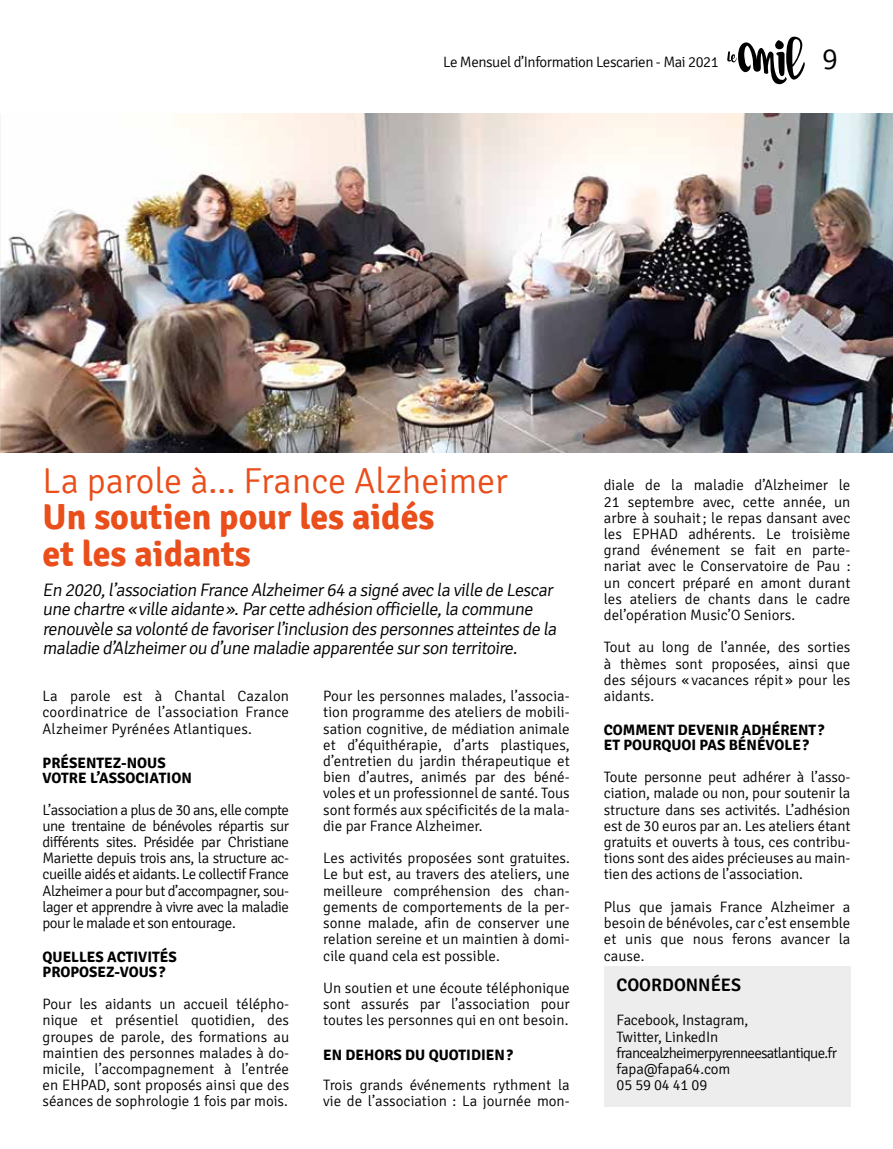
<style>
.page{position:relative;width:893px;height:1149px;background:#fff}
.page>*{position:absolute;margin:0;border:0;box-sizing:border-box;transform-origin:0 0}
.t1{font:700 36px/36px "Signika";color:#e94e1b}
.t2{font:300 36px "Signika";color:#e94e1b}
.t3{font:300 30px "Signika";color:#000}
.t4{font:300 18px/19.5px "Signika";color:#000}
.t5{font:600 18px "Signika";color:#000}
.t6{font:300 15px/16.2px "Signika";color:#000;text-align:justify}
.t7{font:700 15px/15px "Signika";color:#000}
.t8{font:300 15px/16.2px "Signika";letter-spacing:-.02em;color:#000}
.t9{font:300 15px "Signika";letter-spacing:-.03em;color:#000}
</style>
<div class="page">
<svg style="left:727px;top:37px;width:78px;height:47px"></svg>
<img style="left:1px;top:113px;width:892px;height:339px">
<div style="left:604px;top:965px;width:246px;height:141px;background:#ededed"></div>
<img style="left:0;top:113px;width:1px;height:339px">
<p class="t9" style="left:443px;top:54px;width:277px">Le Mensuel d’Information Lescarien - Mai 2021</p>
<h2 class="t3" style="left:822px;top:43px;width:17px">9</h2>
<h1 class="t2" style="left:43px;top:461px;width:467px">La parole à... France Alzheimer</h1>
<h1 class="t1" style="left:43px;top:499px;width:394px">Un soutien pour les aidés et les aidants</h1>
<p class="t4" style="left:43px;top:580px;width:518px">En 2020,l’association France Alzheimer 64 a signé avec la ville de Lescar une chartre «ville aidante».Parcette adhésion officielle,la commune renouvèle sa volonté de favoriserl’inclusion des personnes atteintes de la maladie d’Alzheimerou d’une maladie apparentée surson territoire.</p>
<p class="t6" style="left:43px;top:688px;width:248px">La parole est à Chantal Cazalon coordinatrice de l’association France Alzheimer Pyrénées Atlantiques.</p>
<p class="t7" style="left:43px;top:755px;width:151px">PRÉSENTEZ-NOUS<br>VOTRE L’ASSOCIATION</p>
<p class="t6" style="left:43px;top:801px;width:248px">L’association a plus de 30 ans, elle compte une trentaine de bénévoles répartis sur différents sites. Présidée par Christiane Mariette depuis trois ans, la structure ac&shy;cueille aidés et aidants. Le collectif France Alzheimer a pour but d’accompagner, sou&shy;lager et apprendre à vivre avec la maladie pour le malade et son entourage.</p>
<p class="t7" style="left:43px;top:949px;width:136px">QUELLES ACTIVITÉS<br>PROPOSEZ-VOUS?</p>
<p class="t6" style="left:43px;top:995px;width:248px">Pour les aidants un accueil télépho&shy;nique et présentiel quotidien, des groupes de parole, des formations au maintien des personnes malades à do&shy;micile, l’accompagnement à l’entrée en EHPAD, sont proposés ainsi que des séances de sophrologie 1 fois par mois.</p>
<p class="t6" style="left:323px;top:688px;width:248px">Pour les personnes malades, l’associa&shy;tion programme des ateliers de mobili&shy;sation cognitive, de médiation animale et d’équithérapie, d’arts plastiques, d’entretien du jardin thérapeutique et bien d’autres, animés par des béné&shy;voles et un professionnel de santé. Tous sont formés aux spécificités de la mala&shy;die par France Alzheimer.</p>
<p class="t6" style="left:323px;top:850px;width:248px">Les activités proposées sont gratuites.<br>Le but est, au travers des ateliers, une meilleure compréhension des chan&shy;gements de comportements de la per&shy;sonne malade, afin de conserver une relation sereine et un maintien à domi&shy;cile quand cela est possible.</p>
<p class="t6" style="left:323px;top:979px;width:248px">Un soutien et une écoute téléphonique sont assurés par l’association pour toutes les personnes qui en ont besoin.</p>
<p class="t7" style="left:323px;top:1046px;width:191px">EN DEHORS DU QUOTIDIEN?</p>
<p class="t6" style="left:323px;top:1076px;width:248px">Trois grands événements rythment la vie de l’association : La journée mon-</p>
<p class="t6" style="left:604px;top:477px;width:248px">diale de la maladie d’Alzheimer le 21 septembre avec, cette année, un arbre à souhait; le repas dansant avec les EPHAD adhérents. Le troisième grand événement se fait en parte&shy;nariat avec le Conservatoire de Pau : un concert préparé en amont durant les ateliers de chants dans le cadre del’opération Music’O Seniors.</p>
<p class="t6" style="left:604px;top:639px;width:248px">Tout au long de l’année, des sorties à thèmes sont proposées, ainsi que des séjours «vacances répit» pour les aidants.</p>
<p class="t7" style="left:604px;top:722px;width:222px">COMMENT DEVENIR ADHÉRENT?<br>ET POURQUOI PAS BÉNÉVOLE?</p>
<p class="t6" style="left:604px;top:769px;width:248px">Toute personne peut adhérer à l’asso&shy;ciation, malade ou non, pour soutenir la structure dans ses activités. L’adhésion est de 30 euros par an. Les ateliers étant gratuits et ouverts à tous, ces contribu&shy;tions sont des aides précieuses au main&shy;tien des actions de l’association.</p>
<p class="t6" style="left:604px;top:898px;width:248px">Plus que jamais France Alzheimer a besoin de bénévoles, car c’est ensemble et unis que nous ferons avancer la cause.</p>
<p class="t5" style="left:617px;top:974px;width:126px">COORDONNÉES</p>
<p class="t8" style="left:617px;top:1012px;width:222px">Facebook, Instagram,<br>Twitter, LinkedIn francealzheimerpyrenneesatlantique.fr fapa@fapa64.com<br>05 59 04 41 09</p>
</div>
